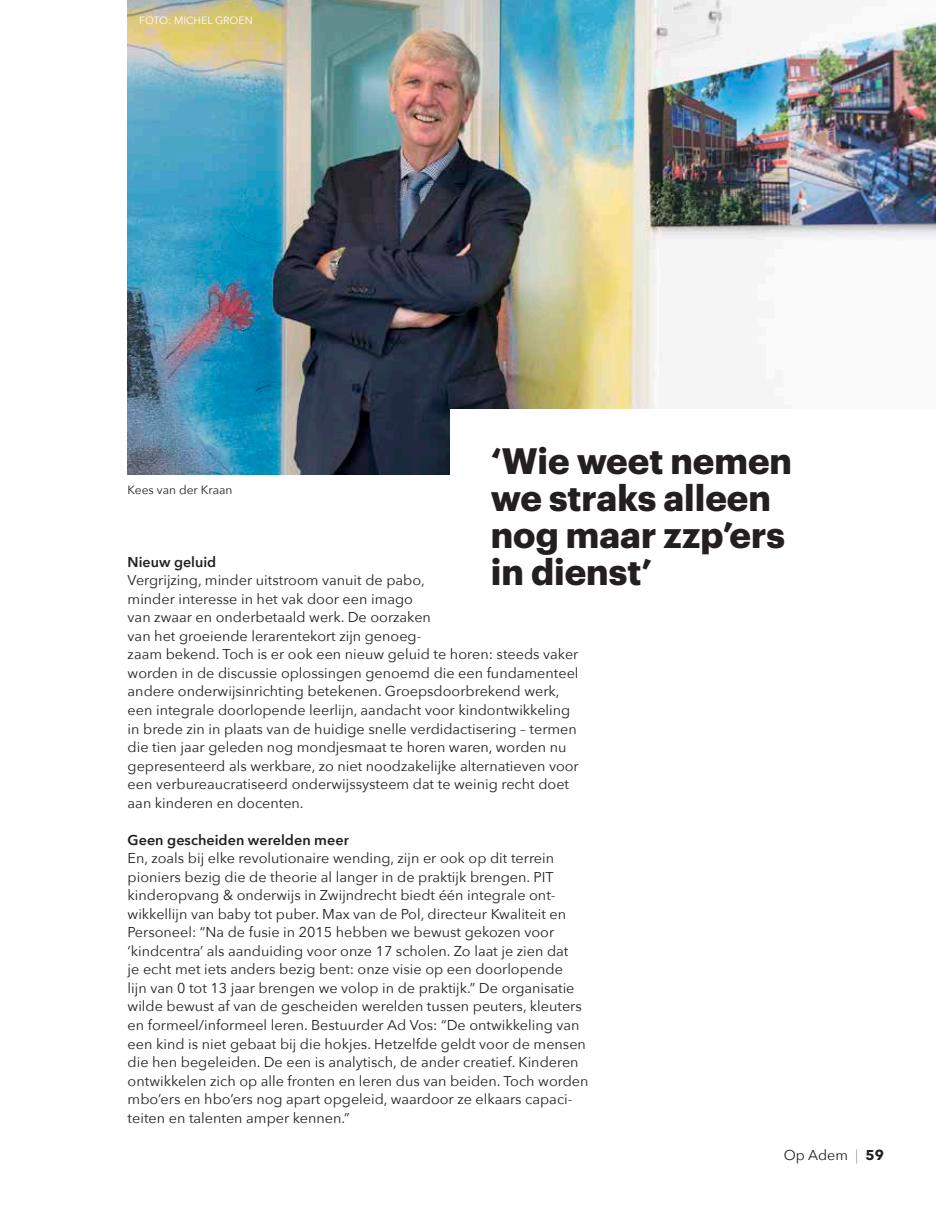
<style>
.page{position:relative;width:936px;height:1212px;background:#fff}
.page>*{position:absolute;margin:0;border:0;box-sizing:border-box;transform-origin:0 0}
.t1{font:700 36px/37px "Graphik";color:#231f20}
.t2{font:14.25px/18.5px "Avenir Next";color:#231f20}
.t3{font:600 14.25px "Avenir Next";color:#231f20}
.t4{font:12px "Avenir Next";color:#231f20}
.t5{font:10.5px "Avenir Next";color:#fff}
.s1{font-weight:200}
.s2{font-weight:700}
</style>
<div class="page">
<img style="left:128px;top:0;width:807px;height:474px">
<div style="left:451px;top:409px;width:484px;height:268px;background:#fff"></div>
<p class="t5" style="left:139px;top:12px;width:115px">FOTO: MICHEL GROEN</p>
<h1 class="t1" style="left:491px;top:439px;width:303px">‘Wie weet nemen we straks alleen nog maar zzp’ers in dienst’</h1>
<p class="t4" style="left:128px;top:479px;width:106px">Kees van der Kraan</p>
<p class="t3" style="left:128px;top:550px;width:90px">Nieuw geluid</p>
<p class="t2" style="left:128px;top:570px;width:452px">Vergrijzing, minder uitstroom vanuit de pabo,<br>minder interesse in het vak door een imago<br>van zwaar en onderbetaald werk. De oorzaken<br>van het groeiende lerarentekort zijn genoeg-<br>zaam bekend. Toch is er ook een nieuw geluid te horen: steeds vaker worden in de discussie oplossingen genoemd die een fundamenteel andere onderwijsinrichting betekenen. Groepsdoorbrekend werk, een integrale doorlopende leerlijn, aandacht voor kindontwikkeling in brede zin in plaats van de huidige snelle verdidactisering – termen die tien jaar geleden nog mondjesmaat te horen waren, worden nu gepresenteerd als werkbare, zo niet noodzakelijke alternatieven voor een verbureaucratiseerd onderwijssysteem dat te weinig recht doet aan kinderen en docenten.</p>
<p class="t3" style="left:128px;top:827px;width:223px">Geen gescheiden werelden meer</p>
<p class="t2" style="left:128px;top:848px;width:462px">En, zoals bij elke revolutionaire wending, zijn er ook op dit terrein pioniers bezig die de theorie al langer in de praktijk brengen. PIT kinderopvang &amp; onderwijs in Zwijndrecht biedt één integrale ont&shy;wikkellijn van baby tot puber. Max van de Pol, directeur Kwaliteit en Personeel: “Na de fusie in 2015 hebben we bewust gekozen voor ‘kindcentra’ als aanduiding voor onze 17 scholen. Zo laat je zien dat<br>je echt met iets anders bezig bent: onze visie op een doorlopende<br>lijn van 0 tot 13 jaar brengen we volop in de praktijk.” De organisatie wilde bewust af van de gescheiden werelden tussen peuters, kleuters en formeel/informeel leren. Bestuurder Ad Vos: “De ontwikkeling van een kind is niet gebaat bij die hokjes. Hetzelfde geldt voor de mensen die hen begeleiden. De een is analytisch, de ander creatief. Kinderen ontwikkelen zich op alle fronten en leren dus van beiden. Toch worden mbo’ers en hbo’ers nog apart opgeleid, waardoor ze elkaars capaci&shy;teiten en talenten amper kennen.”</p>
<p class="t2" style="left:783px;top:1145px;width:102px">Op Adem <span class="s1">|</span> <span class="s2">59</span></p>
</div>
